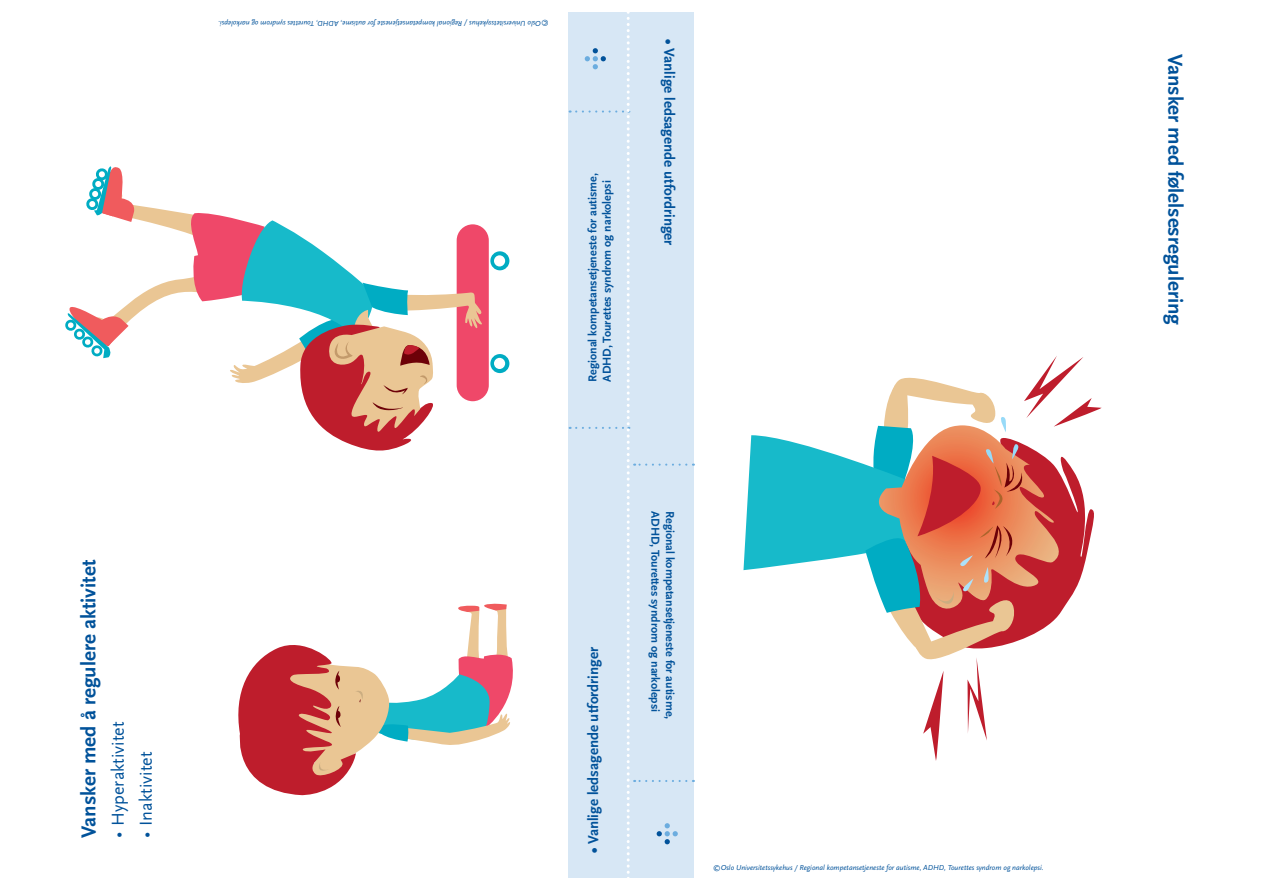
<style>
.page{position:relative;width:1263px;height:893px;background:#fff}
.page>*{position:absolute;margin:0;border:0;box-sizing:border-box;transform-origin:0 0}
.t1{font:700 21px "Scala Sans OT";color:#01529a}
.t2{font:18px "Scala Sans OT";color:#01529a}
.t3{font:700 15px "Scala Sans OT";color:#01529a}
.t4{font:700 12px/14.4px "Scala Sans OT";color:#01529a}
.t5{font:italic 7.5px "Scala Sans OT";color:#01529a}
</style>
<div class="page">
<div style="left:568px;top:13px;width:64px;height:865px;background:#d7e7f5"></div>
<div style="left:630px;top:13px;width:64px;height:865px;background:#d7e7f5"></div>
<div style="left:457px;top:224px;width:32px;height:177px;background:#ef4869;border-radius:16px"></div>
<svg style="left:490px;top:251px;width:19px;height:19px"></svg>
<svg style="left:490px;top:354px;width:19px;height:19px"></svg>
<div style="left:494px;top:255px;width:11px;height:11px;background:#fff;border-radius:50%"></div>
<div style="left:494px;top:358px;width:11px;height:11px;background:#fff;border-radius:50%"></div>
<svg style="left:65px;top:166px;width:418px;height:285px"></svg>
<svg style="left:238px;top:603px;width:275px;height:193px"></svg>
<svg style="left:743px;top:356px;width:358px;height:405px"></svg>
<svg style="left:570px;top:12px;width:116px;height:866px"></svg>
<h1 class="t1" style="left:77px;top:838px;width:279px;rotate:-90deg">Vansker med å regulere aktivitet</h1>
<h2 class="t2" style="left:108px;top:838px;width:118px;rotate:-90deg">• Hyperaktivitet</h2>
<h2 class="t2" style="left:136px;top:838px;width:87px;rotate:-90deg">• Inaktivitet</h2>
<p class="t5" style="left:549px;top:27px;width:332px;rotate:-180deg">©Oslo Universitetssykehus / Regional kompetansetjeneste for autisme, ADHD, Tourettes syndrom og narkolepsi.</p>
<h3 class="t4" style="left:586px;top:381px;width:210px;rotate:-90deg">Regional kompetansetjeneste for autisme,<br>ADHD, Tourettes syndrom og narkolepsi</h3>
<h3 class="t3" style="left:678px;top:39px;width:208px;rotate:90deg">• Vanlige ledsagende utfordringer</h3>
<h3 class="t3" style="left:585px;top:853px;width:208px;rotate:-90deg">• Vanlige ledsagende utfordringer</h3>
<h3 class="t4" style="left:662px;top:511px;width:203px;rotate:90deg">ADHD, Tourettes syndrom og narkolepsi</h3>
<h3 class="t4" style="left:677px;top:511px;width:210px;rotate:90deg">Regional kompetansetjeneste for autisme,</h3>
<p class="t5" style="left:713px;top:864px;width:332px">©Oslo Universitetssykehus / Regional kompetansetjeneste for autisme, ADHD, Tourettes syndrom og narkolepsi.</p>
<h1 class="t1" style="left:1187px;top:54px;width:273px;rotate:90deg">Vansker med følelsesregulering</h1>
</div>
